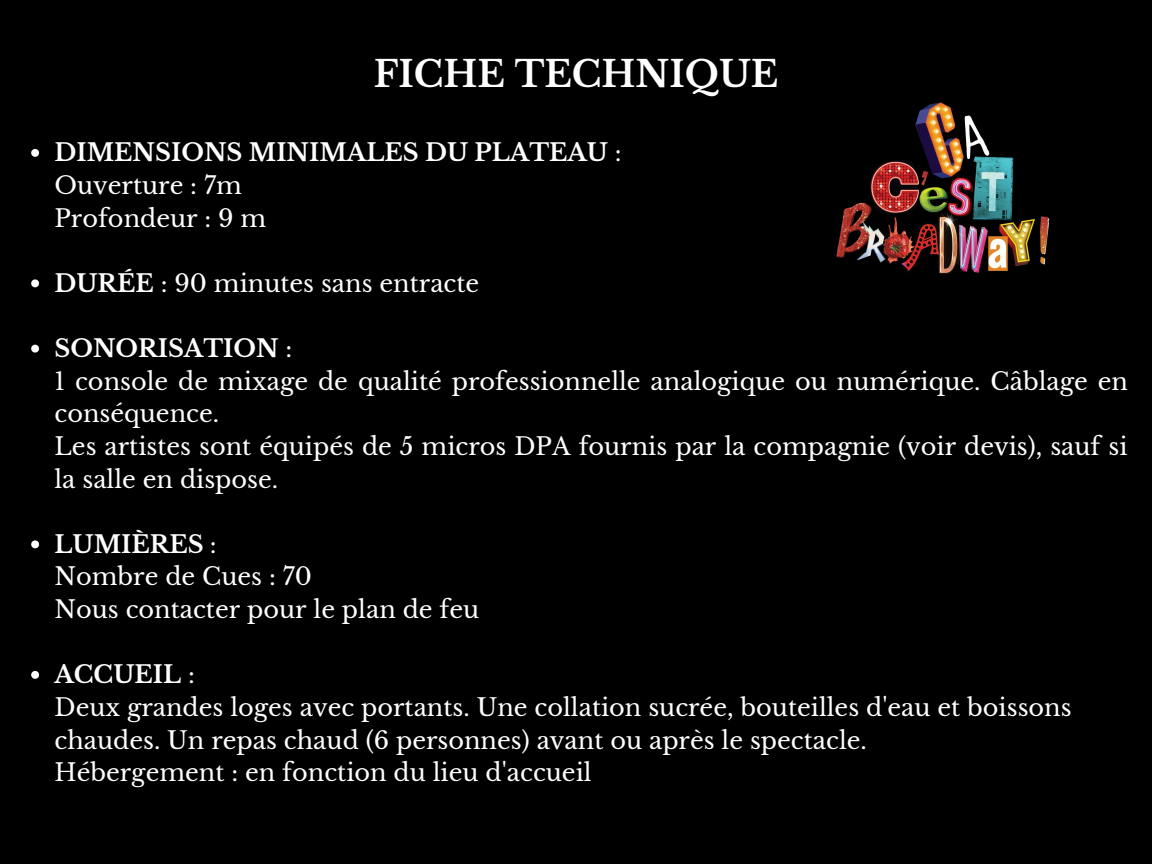
<style>
.page{position:relative;width:1152px;height:864px;background:#000}
.page>*{position:absolute;margin:0;border:0;box-sizing:border-box;transform-origin:0 0}
.t1{font:700 36px "Libre Baskerville";color:#fff}
.t2{font:24px/32.7px "Libre Baskerville";color:#fff}
.t3{font:700 24px "Libre Baskerville";color:#fff}
.s1{font-weight:400}
.s2{font-weight:700}
</style>
<div class="page">
<svg style="left:31px;top:149px;width:8px;height:8px"></svg>
<svg style="left:31px;top:279px;width:8px;height:8px"></svg>
<svg style="left:31px;top:345px;width:8px;height:8px"></svg>
<svg style="left:31px;top:540px;width:8px;height:8px"></svg>
<svg style="left:31px;top:671px;width:8px;height:8px"></svg>
<img style="left:836px;top:102px;width:214px;height:172px">
<p class="t1" style="left:374px;top:52px;width:406px">FICHE TECHNIQUE</p>
<p class="t3" style="left:54px;top:138px;width:569px">DIMENSIONS MINIMALES DU PLATEAU <span class="s1">:</span></p>
<p class="t2" style="left:54px;top:169px;width:189px">Ouverture : 7m</p>
<p class="t2" style="left:54px;top:202px;width:213px">Profondeur : 9 m</p>
<p class="t2" style="left:54px;top:267px;width:426px"><span class="s2">DURÉE</span> : 90 minutes sans entracte</p>
<p class="t3" style="left:54px;top:334px;width:239px">SONORISATION <span class="s1">:</span></p>
<p class="t2" style="left:54px;top:365px;width:1075px">1 console de mixage de qualité professionnelle analogique ou numérique. Câblage en conséquence.</p>
<p class="t2" style="left:54px;top:430px;width:1075px">Les artistes sont équipés de 5 micros DPA fournis par la compagnie (voir devis), sauf si la salle en dispose.</p>
<p class="t3" style="left:54px;top:530px;width:164px">LUMIÈRES <span class="s1">:</span></p>
<p class="t2" style="left:54px;top:561px;width:259px">Nombre de Cues : 70</p>
<p class="t2" style="left:54px;top:593px;width:426px">Nous contacter pour le plan de feu</p>
<p class="t3" style="left:54px;top:660px;width:142px">ACCUEIL <span class="s1">:</span></p>
<p class="t2" style="left:54px;top:691px;width:1019px">Deux grandes loges avec portants. Une collation sucrée, bouteilles d'eau et boissons</p>
<p class="t2" style="left:54px;top:724px;width:814px">chaudes. Un repas chaud (6 personnes) avant ou après le spectacle.</p>
<p class="t2" style="left:54px;top:756px;width:539px">Hébergement : en fonction du lieu d'accueil</p>
</div>
